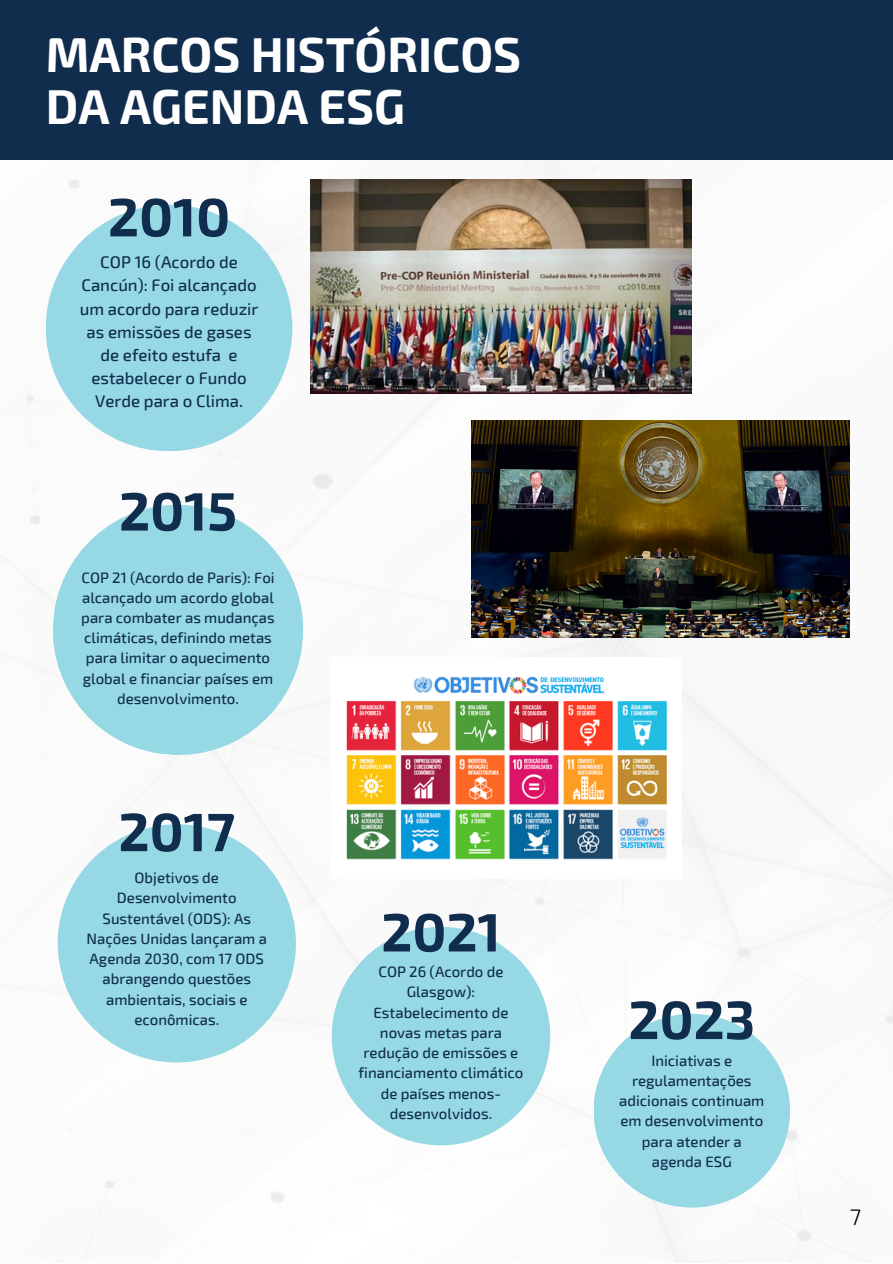
<style>
.page{position:relative;width:893px;height:1264px;background:#fff}
.page>*{position:absolute;margin:0;border:0;box-sizing:border-box;transform-origin:0 0}
.t1{font:700 54px "Exo 2";color:#112d4e}
.t2{font:700 48px "Exo 2";color:#fff}
.t3{font:300 22.5px "Exo 2";color:#000}
.t4{font:500 16.8px/23.1px "Exo 2";color:#112d4e;text-align:center}
.t5{font:500 15px/20.2px "Exo 2";color:#112d4e;text-align:center}
</style>
<div class="page">
<img style="left:3px;top:160px;width:889px;height:1102px">
<svg style="left:49px;top:501px;width:258px;height:258px;fill:#96d9e4"></svg>
<svg style="left:45px;top:811px;width:264px;height:264px;fill:#96d9e4"></svg>
<div style="left:593px;top:1013px;width:197px;height:194px;background:#96d9e4;border-radius:50%"></div>
<div style="left:0;top:0;width:892px;height:160px;background:#112d4e"></div>
<svg style="left:318px;top:912px;width:246px;height:247px;fill:#96d9e4"></svg>
<img style="left:310px;top:179px;width:381px;height:215px">
<div style="left:46px;top:205px;width:246px;height:246px;background:#96d9e4;border-radius:50%"></div>
<img style="left:471px;top:420px;width:378px;height:217px">
<img style="left:331px;top:657px;width:350px;height:221px">
<p class="t2" style="left:46px;top:23px;width:477px">MARCOS HISTÓRICOS</p>
<p class="t2" style="left:46px;top:75px;width:361px">DA AGENDA ESG</p>
<p class="t1" style="left:108px;top:182px;width:124px">2010</p>
<p class="t4" style="left:80px;top:250px;width:180px">COP 16 (Acordo de<br>Cancún): Foi alcançado um acordo para reduzir as emissões de gases de efeito estufa e estabelecer o Fundo<br>Verde para o Clima.</p>
<p class="t1" style="left:119px;top:476px;width:119px">2015</p>
<p class="t5" style="left:81px;top:566px;width:195px">COP 21 (Acordo de Paris): Foi alcançado um acordo global para combater as mudanças climáticas, definindo metas para limitar o aquecimento global e financiar países em desenvolvimento.</p>
<p class="t1" style="left:118px;top:796px;width:118px">2017</p>
<p class="t5" style="left:87px;top:867px;width:182px">Objetivos de<br>Desenvolvimento<br>Sustentável (ODS): As<br>Nações Unidas lançaram a<br>Agenda 2030, com 17 ODS abrangendo questões ambientais, sociais e econômicas.</p>
<p class="t1" style="left:381px;top:896px;width:121px">2021</p>
<p class="t5" style="left:358px;top:961px;width:166px">COP 26 (Acordo de<br>Glasgow):<br>Estabelecimento de novas metas para redução de emissões e financiamento climático de países menos&shy;desenvolvidos.</p>
<p class="t1" style="left:628px;top:984px;width:128px">2023</p>
<p class="t5" style="left:619px;top:1049px;width:147px">Iniciativas e regulamentações adicionais continuam em desenvolvimento para atender a agenda ESG</p>
<p class="t3" style="left:849px;top:1202px;width:13px">7</p>
</div>
